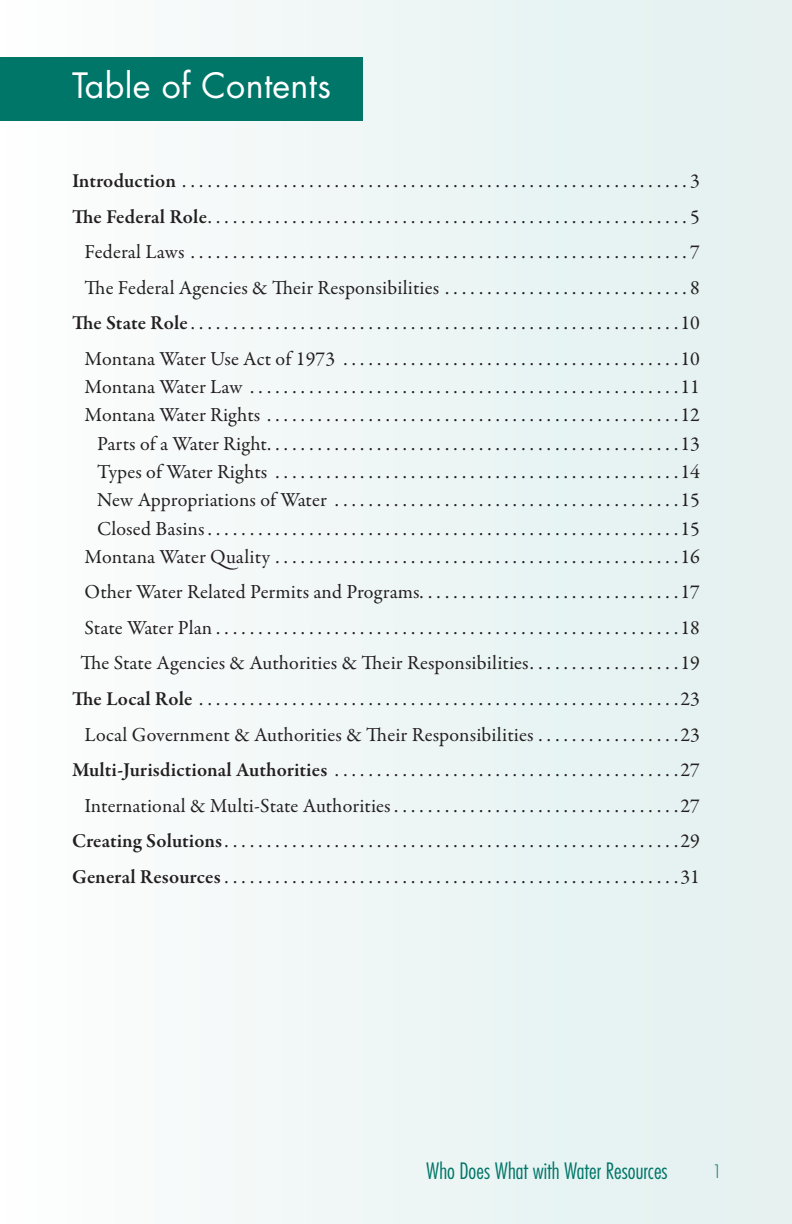
<style>
.page{position:relative;width:792px;height:1224px;background:#fff}
.page>*{position:absolute;margin:0;border:0;box-sizing:border-box;transform-origin:0 0}
.Main_Body_Headers{font:34px "Futura";letter-spacing:.01em;color:#fff}
.t1{font:300 condensed 22px "Futura";color:#007669}
.main_body{font:20px "Garamond Premr Pro";letter-spacing:.005em;color:#231f20}
.t2{font:300 18px "Futura";color:#007669}
.s1{font-weight:600}
</style>
<div class="page">
<div style="left:3px;top:0;width:789px;height:1224px;background:linear-gradient(to right,#fcfdfd,#e1f0ef)"></div>
<div style="left:0;top:57px;width:362px;height:63px;background:#007669"></div>
<p class="Main_Body_Headers" style="left:72px;top:64px;width:260px">Table of Contents</p>
<p class="main_body" style="left:72px;top:169px;width:630px"><span class="s1">Introduction</span> . . . . . . . . . . . . . . . . . . . . . . . . . . . . . . . . . . . . . . . . . . . . . . . . . . . . . . . . . . . 3</p>
<p class="main_body" style="left:72px;top:204px;width:629px"><span class="s1">The Federal Role</span> . . . . . . . . . . . . . . . . . . . . . . . . . . . . . . . . . . . . . . . . . . . . . . . . . . . . . . . . 5</p>
<p class="main_body" style="left:85px;top:240px;width:617px">Federal Laws . . . . . . . . . . . . . . . . . . . . . . . . . . . . . . . . . . . . . . . . . . . . . . . . . . . . . . . . . . 7</p>
<p class="main_body" style="left:85px;top:275px;width:617px">The Federal Agencies &amp; Their Responsibilities . . . . . . . . . . . . . . . . . . . . . . . . . . . . 8</p>
<p class="main_body" style="left:72px;top:311px;width:629px"><span class="s1">The State Role</span> . . . . . . . . . . . . . . . . . . . . . . . . . . . . . . . . . . . . . . . . . . . . . . . . . . . . . . . . . 10</p>
<p class="main_body" style="left:85px;top:346px;width:617px">Montana Water Use Act of 1973 . . . . . . . . . . . . . . . . . . . . . . . . . . . . . . . . . . . . . . . 10</p>
<p class="main_body" style="left:85px;top:375px;width:617px">Montana Water Law . . . . . . . . . . . . . . . . . . . . . . . . . . . . . . . . . . . . . . . . . . . . . . . . . . 11</p>
<p class="main_body" style="left:85px;top:403px;width:617px">Montana Water Rights . . . . . . . . . . . . . . . . . . . . . . . . . . . . . . . . . . . . . . . . . . . . . . . . 12</p>
<p class="main_body" style="left:97px;top:431px;width:604px">Parts of a Water Right.................................................13</p>
<p class="main_body" style="left:97px;top:460px;width:604px">Types of Water Rights . . . . . . . . . . . . . . . . . . . . . . . . . . . . . . . . . . . . . . . . . . . . . . . 14</p>
<p class="main_body" style="left:97px;top:488px;width:604px">New Appropriations of Water . . . . . . . . . . . . . . . . . . . . . . . . . . . . . . . . . . . . . . . . 15</p>
<p class="main_body" style="left:97px;top:516px;width:604px">Closed Basins . . . . . . . . . . . . . . . . . . . . . . . . . . . . . . . . . . . . . . . . . . . . . . . . . . . . . . . 15</p>
<p class="main_body" style="left:85px;top:545px;width:617px">Montana Water Quality . . . . . . . . . . . . . . . . . . . . . . . . . . . . . . . . . . . . . . . . . . . . . . . 16</p>
<p class="main_body" style="left:85px;top:580px;width:617px">Other Water Related Permits and Programs . . . . . . . . . . . . . . . . . . . . . . . . . . . . . . 17</p>
<p class="main_body" style="left:85px;top:616px;width:617px">State Water Plan . . . . . . . . . . . . . . . . . . . . . . . . . . . . . . . . . . . . . . . . . . . . . . . . . . . . . . 18</p>
<p class="main_body" style="left:80px;top:651px;width:621px">The State Agencies &amp; Authorities &amp; Their Responsibilities . . . . . . . . . . . . . . . . . 19</p>
<p class="main_body" style="left:72px;top:687px;width:629px"><span class="s1">The Local Role</span> . . . . . . . . . . . . . . . . . . . . . . . . . . . . . . . . . . . . . . . . . . . . . . . . . . . . . . . . 23</p>
<p class="main_body" style="left:85px;top:722px;width:617px">Local Government &amp; Authorities &amp; Their Responsibilities . . . . . . . . . . . . . . . . 23</p>
<p class="main_body" style="left:72px;top:758px;width:629px"><span class="s1">Multi-Jurisdictional Authorities</span> . . . . . . . . . . . . . . . . . . . . . . . . . . . . . . . . . . . . . . . . 27</p>
<p class="main_body" style="left:85px;top:793px;width:617px">International &amp; Multi-State Authorities . . . . . . . . . . . . . . . . . . . . . . . . . . . . . . . . . 27</p>
<p class="main_body" style="left:72px;top:829px;width:629px"><span class="s1">Creating Solutions</span> . . . . . . . . . . . . . . . . . . . . . . . . . . . . . . . . . . . . . . . . . . . . . . . . . . . . . 29</p>
<p class="main_body" style="left:72px;top:864px;width:629px"><span class="s1">General Resources</span> . . . . . . . . . . . . . . . . . . . . . . . . . . . . . . . . . . . . . . . . . . . . . . . . . . . . . 31</p>
<p class="t1" style="left:426px;top:1158px;width:243px">Who Does What with Water Resources</p>
<p class="t2" style="left:711px;top:1160px;width:13px">1</p>
</div>
